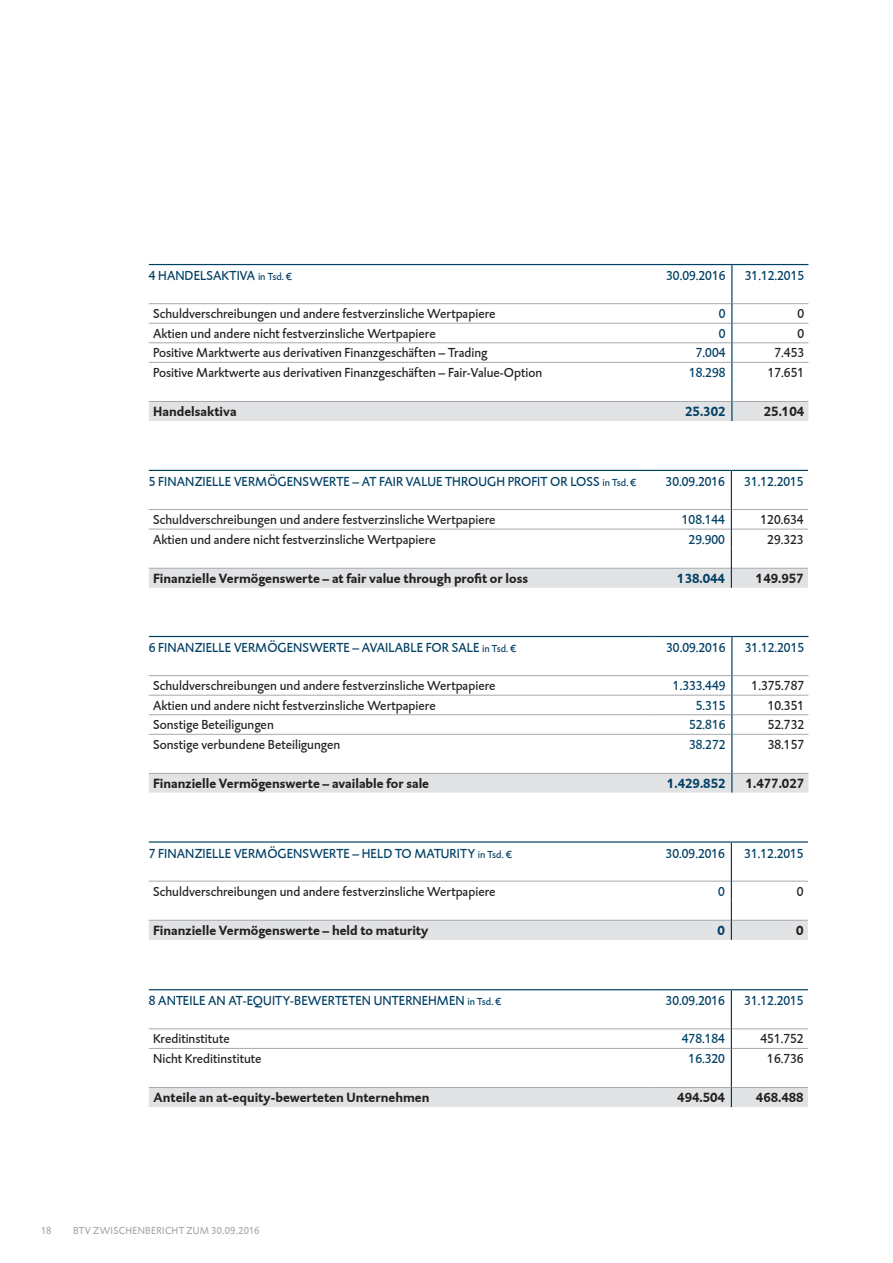
<style>
.page{position:relative;width:893px;height:1263px;background:#fff}
.page>*{position:absolute;margin:0;border:0;box-sizing:border-box;transform-origin:0 0}
.Tabtext{font:13.5px "DTL Caspari T";color:#231f20}
.Tabtext-2{font:13.5px "DTL Caspari T";color:#004064}
.Tabtext-3{font:700 13.5px "DTL Caspari T";color:#231f20}
.Tabtext-4{font:700 13.5px "DTL Caspari T";color:#004064}
.t1{font:10.5px "DTL Caspari T";letter-spacing:.025em;color:#a8a9ad}
.s1{font-size:10.5px}
</style>
<div class="page">
<hr style="left:149px;top:303px;width:506px;height:1px;background:#a8a9ad">
<hr style="left:732px;top:303px;width:76px;height:1px;background:#a8a9ad">
<hr style="left:655px;top:303px;width:76px;height:1px;background:#a8a9ad">
<hr style="left:149px;top:264px;width:506px;height:1px;background:#004064">
<hr style="left:655px;top:264px;width:77px;height:1px;background:#004064">
<hr style="left:731px;top:265px;width:1px;height:39px;background:#004064">
<hr style="left:732px;top:264px;width:76px;height:1px;background:#004064">
<svg style="left:149px;top:304px;width:659px;height:117px"></svg>
<hr style="left:149px;top:470px;width:506px;height:1px;background:#004064">
<hr style="left:655px;top:470px;width:76px;height:1px;background:#004064">
<hr style="left:731px;top:471px;width:1px;height:38px;background:#004064">
<hr style="left:731px;top:470px;width:77px;height:1px;background:#004064">
<svg style="left:149px;top:509px;width:659px;height:79px"></svg>
<hr style="left:149px;top:841px;width:506px;height:2px;background:#004064">
<hr style="left:655px;top:841px;width:76px;height:2px;background:#004064">
<hr style="left:731px;top:841px;width:77px;height:2px;background:#004064">
<hr style="left:731px;top:843px;width:1px;height:38px;background:#004064">
<svg style="left:149px;top:881px;width:659px;height:59px"></svg>
<hr style="left:149px;top:1028px;width:506px;height:1px;background:#a8a9ad">
<hr style="left:732px;top:1028px;width:76px;height:1px;background:#a8a9ad">
<hr style="left:655px;top:1028px;width:76px;height:1px;background:#a8a9ad">
<hr style="left:149px;top:989px;width:506px;height:1px;background:#004064">
<hr style="left:655px;top:989px;width:76px;height:1px;background:#004064">
<hr style="left:731px;top:990px;width:1px;height:39px;background:#004064">
<hr style="left:731px;top:989px;width:77px;height:1px;background:#004064">
<svg style="left:149px;top:1029px;width:659px;height:78px"></svg>
<hr style="left:149px;top:675px;width:506px;height:1px;background:#a8a9ad">
<hr style="left:732px;top:675px;width:76px;height:1px;background:#a8a9ad">
<hr style="left:655px;top:675px;width:76px;height:1px;background:#a8a9ad">
<hr style="left:149px;top:636px;width:506px;height:1px;background:#004064">
<hr style="left:655px;top:636px;width:77px;height:1px;background:#004064">
<hr style="left:732px;top:636px;width:76px;height:1px;background:#004064">
<hr style="left:731px;top:637px;width:1px;height:39px;background:#004064">
<svg style="left:149px;top:676px;width:659px;height:116px"></svg>
<p class="Tabtext-2" style="left:149px;top:267px;width:144px">4 HANDELSAKTIVA <span class="s1">in Tsd. €</span></p>
<p class="Tabtext-2" style="left:666px;top:267px;width:61px">30.09.2016</p>
<p class="Tabtext-2" style="left:745px;top:267px;width:61px">31.12.2015</p>
<p class="Tabtext" style="left:153px;top:305px;width:344px">Schuldverschreibungen und andere festverzinsliche Wertpapiere</p>
<p class="Tabtext-2" style="left:719px;top:305px;width:8px">0</p>
<p class="Tabtext" style="left:797px;top:305px;width:8px">0</p>
<p class="Tabtext" style="left:153px;top:325px;width:284px">Aktien und andere nicht festverzinsliche Wertpapiere</p>
<p class="Tabtext-2" style="left:719px;top:325px;width:8px">0</p>
<p class="Tabtext" style="left:797px;top:325px;width:8px">0</p>
<p class="Tabtext" style="left:153px;top:344px;width:336px">Positive Marktwerte aus derivativen Finanzgeschäften – Trading</p>
<p class="Tabtext-2" style="left:696px;top:344px;width:31px">7.004</p>
<p class="Tabtext" style="left:774px;top:344px;width:31px">7.453</p>
<p class="Tabtext" style="left:153px;top:364px;width:391px">Positive Marktwerte aus derivativen Finanzgeschäften – Fair-Value-Option</p>
<p class="Tabtext-2" style="left:689px;top:364px;width:38px">18.298</p>
<p class="Tabtext" style="left:768px;top:364px;width:38px">17.651</p>
<p class="Tabtext-3" style="left:153px;top:402px;width:85px">Handelsaktiva</p>
<p class="Tabtext-4" style="left:685px;top:402px;width:42px">25.302</p>
<p class="Tabtext-3" style="left:764px;top:402px;width:42px">25.104</p>
<p class="Tabtext-2" style="left:149px;top:473px;width:488px">5 FINANZIELLE VERMÖGENSWERTE – AT FAIR VALUE THROUGH PROFIT OR LOSS <span class="s1">in Tsd. €</span></p>
<p class="Tabtext-2" style="left:666px;top:473px;width:61px">30.09.2016</p>
<p class="Tabtext-2" style="left:744px;top:473px;width:61px">31.12.2015</p>
<p class="Tabtext" style="left:153px;top:511px;width:344px">Schuldverschreibungen und andere festverzinsliche Wertpapiere</p>
<p class="Tabtext-2" style="left:682px;top:511px;width:45px">108.144</p>
<p class="Tabtext" style="left:760px;top:511px;width:45px">120.634</p>
<p class="Tabtext" style="left:153px;top:530px;width:284px">Aktien und andere nicht festverzinsliche Wertpapiere</p>
<p class="Tabtext-2" style="left:689px;top:530px;width:38px">29.900</p>
<p class="Tabtext" style="left:767px;top:530px;width:38px">29.323</p>
<p class="Tabtext-3" style="left:153px;top:569px;width:376px">Finanzielle Vermögenswerte – at fair value through profit or loss</p>
<p class="Tabtext-4" style="left:677px;top:569px;width:49px">138.044</p>
<p class="Tabtext-3" style="left:756px;top:569px;width:49px">149.957</p>
<p class="Tabtext-2" style="left:149px;top:639px;width:368px">6 FINANZIELLE VERMÖGENSWERTE – AVAILABLE FOR SALE <span class="s1">in Tsd. €</span></p>
<p class="Tabtext-2" style="left:666px;top:639px;width:61px">30.09.2016</p>
<p class="Tabtext-2" style="left:745px;top:639px;width:61px">31.12.2015</p>
<p class="Tabtext" style="left:153px;top:677px;width:344px">Schuldverschreibungen und andere festverzinsliche Wertpapiere</p>
<p class="Tabtext-2" style="left:673px;top:677px;width:54px">1.333.449</p>
<p class="Tabtext" style="left:752px;top:677px;width:54px">1.375.787</p>
<p class="Tabtext" style="left:153px;top:697px;width:284px">Aktien und andere nicht festverzinsliche Wertpapiere</p>
<p class="Tabtext-2" style="left:696px;top:697px;width:31px">5.315</p>
<p class="Tabtext" style="left:768px;top:697px;width:38px">10.351</p>
<p class="Tabtext" style="left:153px;top:716px;width:122px">Sonstige Beteiligungen</p>
<p class="Tabtext-2" style="left:689px;top:716px;width:38px">52.816</p>
<p class="Tabtext" style="left:768px;top:716px;width:38px">52.732</p>
<p class="Tabtext" style="left:153px;top:736px;width:189px">Sonstige verbundene Beteiligungen</p>
<p class="Tabtext-2" style="left:689px;top:736px;width:38px">38.272</p>
<p class="Tabtext" style="left:768px;top:736px;width:38px">38.157</p>
<p class="Tabtext-3" style="left:153px;top:774px;width:278px">Finanzielle Vermögenswerte – available for sale</p>
<p class="Tabtext-4" style="left:667px;top:774px;width:60px">1.429.852</p>
<p class="Tabtext-3" style="left:746px;top:774px;width:60px">1.477.027</p>
<p class="Tabtext-2" style="left:149px;top:845px;width:364px">7 FINANZIELLE VERMÖGENSWERTE – HELD TO MATURITY <span class="s1">in Tsd. €</span></p>
<p class="Tabtext-2" style="left:666px;top:845px;width:61px">30.09.2016</p>
<p class="Tabtext-2" style="left:744px;top:845px;width:61px">31.12.2015</p>
<p class="Tabtext" style="left:153px;top:882px;width:344px">Schuldverschreibungen und andere festverzinsliche Wertpapiere</p>
<p class="Tabtext-2" style="left:718px;top:882px;width:8px">0</p>
<p class="Tabtext" style="left:797px;top:882px;width:8px">0</p>
<p class="Tabtext-3" style="left:153px;top:921px;width:277px">Finanzielle Vermögenswerte – held to maturity</p>
<p class="Tabtext-4" style="left:718px;top:921px;width:9px">0</p>
<p class="Tabtext-3" style="left:796px;top:921px;width:9px">0</p>
<p class="Tabtext-2" style="left:149px;top:992px;width:353px">8 ANTEILE AN AT-EQUITY-BEWERTETEN UNTERNEHMEN <span class="s1">in Tsd. €</span></p>
<p class="Tabtext-2" style="left:666px;top:992px;width:61px">30.09.2016</p>
<p class="Tabtext-2" style="left:744px;top:992px;width:61px">31.12.2015</p>
<p class="Tabtext" style="left:153px;top:1030px;width:78px">Kreditinstitute</p>
<p class="Tabtext-2" style="left:682px;top:1030px;width:45px">478.184</p>
<p class="Tabtext" style="left:760px;top:1030px;width:45px">451.752</p>
<p class="Tabtext" style="left:153px;top:1050px;width:110px">Nicht Kreditinstitute</p>
<p class="Tabtext-2" style="left:689px;top:1050px;width:38px">16.320</p>
<p class="Tabtext" style="left:767px;top:1050px;width:38px">16.736</p>
<p class="Tabtext-3" style="left:153px;top:1088px;width:278px">Anteile an at-equity-bewerteten Unternehmen</p>
<p class="Tabtext-3" style="left:677px;top:1088px;width:49px">494.504</p>
<p class="Tabtext-3" style="left:756px;top:1088px;width:49px">468.488</p>
<p class="t1" style="left:41px;top:1223px;width:12px">18</p>
<p class="t1" style="left:73px;top:1223px;width:188px">BTV ZWISCHENBERICHT ZUM 30.09.2016</p>
</div>
